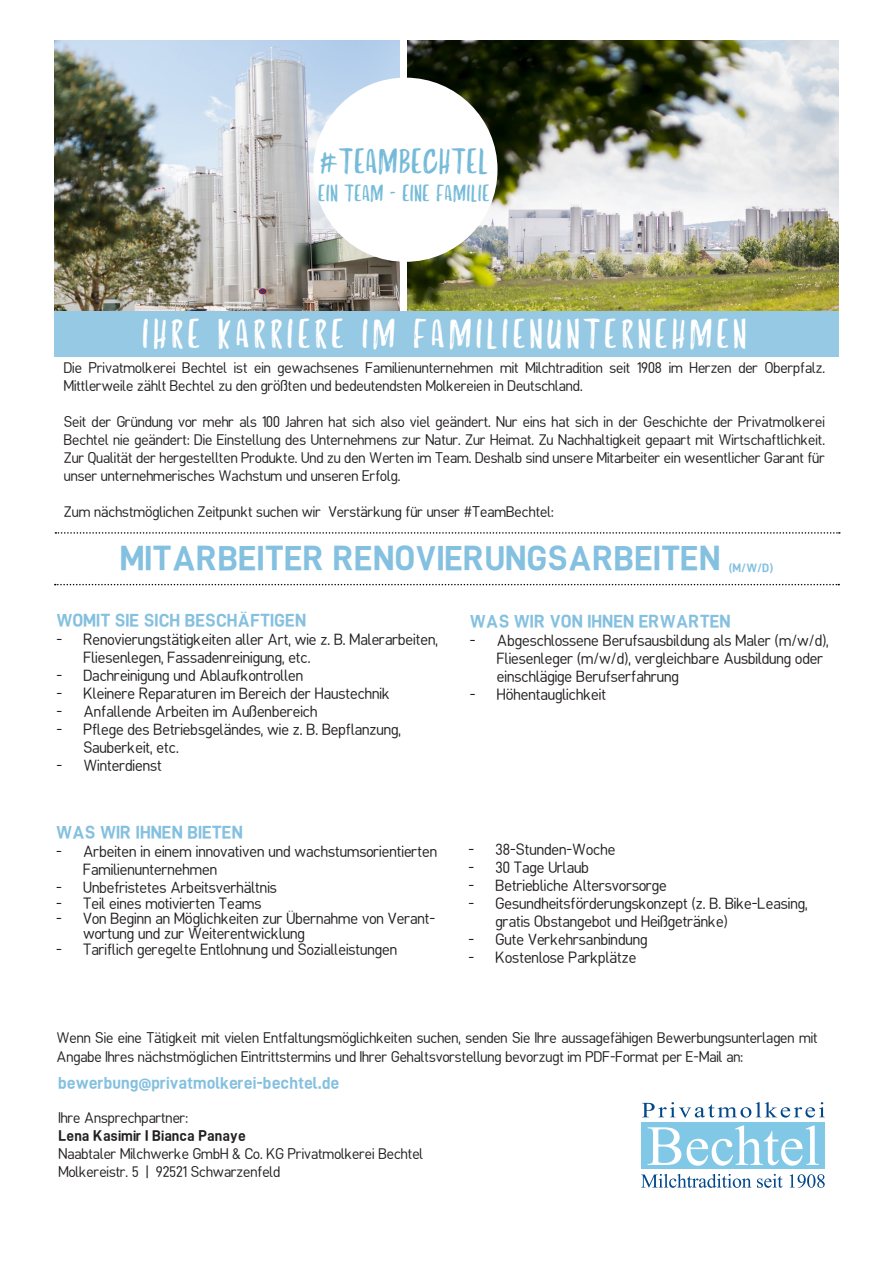
<style>
.page{position:relative;width:893px;height:1263px;background:#fff}
.page>*{position:absolute;margin:0;border:0;box-sizing:border-box;transform-origin:0 0}
.t1{font:42px "Bechtel";letter-spacing:.075em;color:#fff}
.t2{font:36px "Bechtel";color:#75bbd9}
.t3{font:700 34.5px "Bechtel Sans";color:#84c0df}
.t4{font:24px "Bechtel";color:#75bbd9}
.t5{font:700 18px "Bechtel Sans";color:#84c0df}
.t6{font:700 17.25px "Bechtel Sans";color:#84c0df}
.t7{font:15.75px/18px "Bechtel Sans";color:#231f20}
.t8{font:15px/18px "Bechtel Sans";color:#231f20}
.t9{font:700 15px "Bechtel Sans";color:#231f20}
.t10{font:700 12px "Bechtel Sans";color:#84c0df}
</style>
<div class="page">
<div style="left:642px;top:1122px;width:183px;height:47px;background:#81c8e7"></div>
<svg style="left:648px;top:1127px;width:33px;height:38px"></svg>
<svg style="left:687px;top:1125px;width:132px;height:41px"></svg>
<svg style="left:642px;top:1102px;width:183px;height:15px"></svg>
<svg style="left:641px;top:1174px;width:110px;height:14px"></svg>
<svg style="left:757px;top:1174px;width:26px;height:14px"></svg>
<svg style="left:789px;top:1174px;width:36px;height:14px"></svg>
<svg style="left:55px;top:532px;width:785px;height:2px"></svg>
<svg style="left:55px;top:584px;width:784px;height:1px"></svg>
<div style="left:54px;top:311px;width:785px;height:45px;background:#96c9e3"></div>
<img style="left:55px;top:40px;width:344px;height:271px">
<img style="left:408px;top:40px;width:431px;height:271px">
<div style="left:313px;top:78px;width:184px;height:184px;background:#fff;border-radius:50%"></div>
<p class="t2" style="left:319px;top:143px;width:170px">#TEAMBECHTEL</p>
<p class="t4" style="left:318px;top:181px;width:173px">EIN TEAM - EINE FAMILIE</p>
<p class="t1" style="left:142px;top:313px;width:606px">IHRE KARRIERE IM FAMILIENUNTERNEHMEN</p>
<p class="t8" style="left:64px;top:360px;width:763px">Die Privatmolkerei Bechtel ist ein gewachsenes Familienunternehmen mit Milchtradition seit 1908 im Herzen der Oberpfalz.<br>Mittlerweile zählt Bechtel zu den größten und bedeutendsten Molkereien in Deutschland.</p>
<p class="t8" style="left:64px;top:414px;width:763px;text-align:justify">Seit der Gründung vor mehr als 100 Jahren hat sich also viel geändert. Nur eins hat sich in der Geschichte der Privatmolkerei Bechtel nie geändert: Die Einstellung des Unternehmens zur Natur. Zur Heimat. Zu Nachhaltigkeit gepaart mit Wirtschaftlichkeit.<br>Zur Qualität der hergestellten Produkte. Und zu den Werten im Team. Deshalb sind unsere Mitarbeiter ein wesentlicher Garant für unser unternehmerisches Wachstum und unseren Erfolg.</p>
<p class="t8" style="left:64px;top:504px;width:491px">Zum nächstmöglichen Zeitpunkt suchen wir Verstärkung für unser #TeamBechtel:</p>
<p class="t3" style="left:120px;top:542px;width:602px">MITARBEITER RENOVIERUNGSARBEITEN</p>
<p class="t10" style="left:729px;top:562px;width:46px">(M/W/D)</p>
<p class="t5" style="left:56px;top:611px;width:251px">WOMIT SIE SICH BESCHÄFTIGEN</p>
<p class="t7" style="left:83px;top:631px;width:356px;text-indent:-27px">- Renovierungstätigkeiten aller Art, wie z. B. Malerarbeiten,<br>Fliesenlegen, Fassadenreinigung, etc.</p>
<p class="t7" style="left:56px;top:667px;width:248px">- Dachreinigung und Ablaufkontrollen</p>
<p class="t7" style="left:56px;top:685px;width:335px">- Kleinere Reparaturen im Bereich der Haustechnik</p>
<p class="t7" style="left:56px;top:703px;width:263px">- Anfallende Arbeiten im Außenbereich</p>
<p class="t7" style="left:83px;top:721px;width:319px;text-indent:-27px">- Pflege des Betriebsgeländes, wie z. B. Bepflanzung,<br>Sauberkeit, etc.</p>
<p class="t7" style="left:56px;top:757px;width:107px">- Winterdienst</p>
<p class="t5" style="left:56px;top:824px;width:188px">WAS WIR IHNEN BIETEN</p>
<p class="t7" style="left:83px;top:843px;width:355px;text-indent:-27px">- Arbeiten in einem innovativen und wachstumsorientierten<br>Familienunternehmen</p>
<p class="t7" style="left:56px;top:879px;width:222px">- Unbefristetes Arbeitsverhältnis</p>
<p class="t7" style="left:56px;top:895px;width:207px">- Teil eines motivierten Teams</p>
<p class="t7" style="left:83px;top:911px;width:354px;line-height:15.8px;text-indent:-27px">- Von Beginn an Möglichkeiten zur Übernahme von Verant&shy;wortung und zur Weiterentwicklung</p>
<p class="t7" style="left:56px;top:941px;width:343px">- Tariflich geregelte Entlohnung und Sozialleistungen</p>
<p class="t5" style="left:470px;top:613px;width:262px">WAS WIR VON IHNEN ERWARTEN</p>
<p class="t7" style="left:497px;top:632px;width:333px;text-indent:-27px">- Abgeschlossene Berufsausbildung als Maler (m/w/d),<br>Fliesenleger (m/w/d), vergleichbare Ausbildung oder einschlägige Berufserfahrung</p>
<p class="t7" style="left:470px;top:686px;width:138px">- Höhentauglichkeit</p>
<p class="t7" style="left:469px;top:841px;width:148px">- 38-Stunden-Woche</p>
<p class="t7" style="left:469px;top:859px;width:122px">- 30 Tage Urlaub</p>
<p class="t7" style="left:469px;top:877px;width:200px">- Betriebliche Altersvorsorge</p>
<p class="t7" style="left:496px;top:895px;width:313px;text-indent:-27px">- Gesundheitsförderungskonzept (z. B. Bike-Leasing, gratis Obstangebot und Heißgetränke)</p>
<p class="t7" style="left:469px;top:931px;width:180px">- Gute Verkehrsanbindung</p>
<p class="t7" style="left:469px;top:949px;width:169px">- Kostenlose Parkplätze</p>
<p class="t8" style="left:56px;top:1028px;width:763px;line-height:18.9px">Wenn Sie eine Tätigkeit mit vielen Entfaltungsmöglichkeiten suchen, senden Sie Ihre aussagefähigen Bewerbungsunterlagen mit<br>Angabe Ihres nächstmöglichen Eintrittstermins und Ihrer Gehaltsvorstellung bevorzugt im PDF-Format per E-Mail an:</p>
<p class="t6" style="left:58px;top:1075px;width:283px">bewerbung@privatmolkerei-bechtel.de</p>
<p class="t8" style="left:58px;top:1110px;width:131px">Ihre Ansprechpartner:</p>
<p class="t9" style="left:58px;top:1129px;width:189px">Lena Kasimir I Bianca Panaye</p>
<p class="t8" style="left:58px;top:1146px;width:366px">Naabtaler Milchwerke GmbH &amp; Co. KG Privatmolkerei Bechtel</p>
<p class="t8" style="left:58px;top:1164px;width:223px">Molkereistr. 5 | 92521 Schwarzenfeld</p>
</div>
